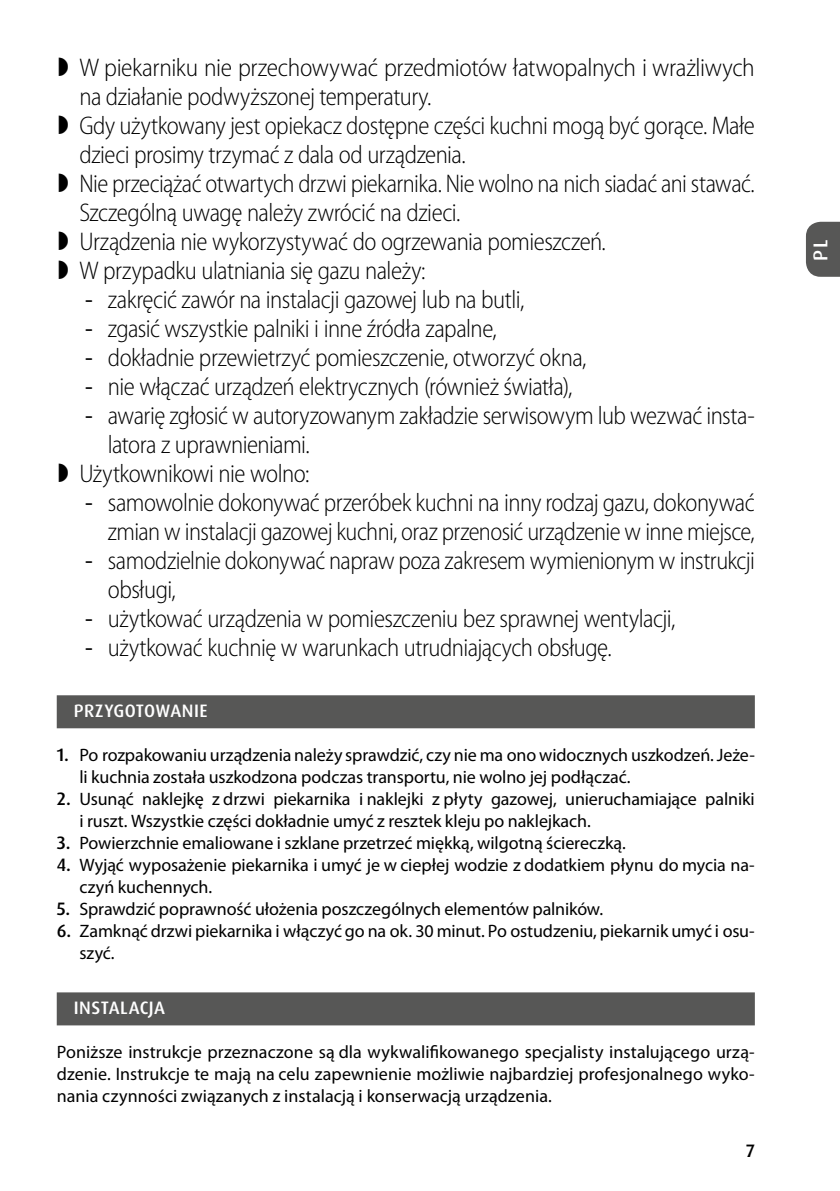
<style>
.page{position:relative;width:840px;height:1191px;background:#fff}
.page>*{position:absolute;margin:0;border:0;box-sizing:border-box;transform-origin:0 0}
.t1{font:300 semi-condensed 25.6px/29px "Myriad Pro";letter-spacing:-.02em;color:#000}
.t2{font:500 20px "Dax Pro";color:#fff}
.t3{font:18px/22px "Myriad Pro";letter-spacing:-.005em;color:#000}
.t4{font:500 18px "Dax Pro";letter-spacing:.025em;color:#fff}
.t5{font:500 18px "Dax Pro";color:#000}
.s1{font-weight:400;font-stretch:normal}
.s2{font-family:"Dax Pro";font-weight:500}
</style>
<div class="page">
<div style="left:806px;top:222px;width:33px;height:55px;background:#575756"></div>
<div style="left:57px;top:695px;width:697px;height:33px;background:#575756"></div>
<div style="left:57px;top:992px;width:697px;height:33px;background:#575756"></div>
<p class="t1" style="left:79px;top:53px;width:676px">W piekarniku nie przechowywać przedmiotów łatwopalnych i wrażliwych na działanie podwyższonej temperatury.<br>Gdy użytkowany jest opiekacz dostępne części kuchni mogą być gorące. Małe dzieci prosimy trzymać z dala od urządzenia.<br>Nie przeciążać otwartych drzwi piekarnika. Nie wolno na nich siadać ani stawać.<br>Szczególną uwagę należy zwrócić na dzieci.<br>Urządzenia nie wykorzystywać do ogrzewania pomieszczeń.<br>W przypadku ulatniania się gazu należy:</p>
<p class="t1" style="left:85px;top:285px;width:440px"><span class="s1">-</span> zakręcić zawór na instalacji gazowej lub na butli,</p>
<p class="t1" style="left:85px;top:314px;width:413px"><span class="s1">-</span> zgasić wszystkie palniki i inne źródła zapalne,</p>
<p class="t1" style="left:85px;top:343px;width:502px"><span class="s1">-</span> dokładnie przewietrzyć pomieszczenie, otworzyć okna,</p>
<p class="t1" style="left:85px;top:372px;width:488px"><span class="s1">-</span> nie włączać urządzeń elektrycznych (również światła),</p>
<p class="t1" style="left:85px;top:401px;width:670px"><span class="s1">-</span> awarię zgłosić w autoryzowanym zakładzie serwisowym lub wezwać insta-</p>
<p class="t1" style="left:108px;top:430px;width:203px">latora z uprawnieniami.</p>
<p class="t1" style="left:79px;top:459px;width:231px">Użytkownikowi nie wolno:</p>
<p class="t1" style="left:85px;top:488px;width:670px;text-align:right"><span class="s1">-</span> samowolnie dokonywać przeróbek kuchni na inny rodzaj gazu, dokonywać zmian w instalacji gazowej kuchni, oraz przenosić urządzenie w inne miejsce,</p>
<p class="t1" style="left:108px;top:546px;width:648px;text-indent:-23px"><span class="s1">-</span> samodzielnie dokonywać napraw poza zakresem wymienionym w instrukcji obsługi,</p>
<p class="t1" style="left:85px;top:604px;width:591px"><span class="s1">-</span> użytkować urządzenia w pomieszczeniu bez sprawnej wentylacji,</p>
<p class="t1" style="left:85px;top:633px;width:528px"><span class="s1">-</span> użytkować kuchnię w warunkach utrudniających obsługę.</p>
<p class="t4" style="left:74px;top:699px;width:135px">PRZYGOTOWANIE</p>
<p class="t3" style="left:79px;top:744px;width:676px;text-indent:-23px"><span class="s2">1.</span> Po rozpakowaniu urządzenia należy sprawdzić, czy nie ma ono widocznych uszkodzeń. Jeże&shy;li kuchnia została uszkodzona podczas transportu, nie wolno jej podłączać.</p>
<p class="t3" style="left:79px;top:788px;width:676px;text-indent:-23px"><span class="s2">2.</span> Usunąć naklejkę z drzwi piekarnika i naklejki z płyty gazowej, unieruchamiające palniki i ruszt. Wszystkie części dokładnie umyć z resztek kleju po naklejkach.</p>
<p class="t3" style="left:57px;top:832px;width:570px"><span class="s2">3.</span> Powierzchnie emaliowane i szklane przetrzeć miękką, wilgotną ściereczką.</p>
<p class="t3" style="left:79px;top:854px;width:676px;text-indent:-23px"><span class="s2">4.</span> Wyjąć wyposażenie piekarnika i umyć je w ciepłej wodzie z dodatkiem płynu do mycia na&shy;czyń kuchennych.</p>
<p class="t3" style="left:57px;top:898px;width:547px"><span class="s2">5.</span> Sprawdzić poprawność ułożenia poszczególnych elementów palników.</p>
<p class="t3" style="left:79px;top:920px;width:676px;text-indent:-23px"><span class="s2">6.</span> Zamknąć drzwi piekarnika i włączyć go na ok. 30 minut. Po ostudzeniu, piekarnik umyć i osu&shy;szyć.</p>
<p class="t4" style="left:74px;top:996px;width:93px">INSTALACJA</p>
<p class="t3" style="left:57px;top:1041px;width:699px;text-align:justify">Poniższe instrukcje przeznaczone są dla wykwalifikowanego specjalisty instalującego urzą&shy;dzenie. Instrukcje te mają na celu zapewnienie możliwie najbardziej profesjonalnego wyko&shy;nania czynności związanych z instalacją i konserwacją urządzenia.</p>
<p class="t5" style="left:745px;top:1139px;width:10px">7</p>
<p class="t2" style="left:807px;top:261px;width:23px;rotate:-90deg">PL</p>
</div>
